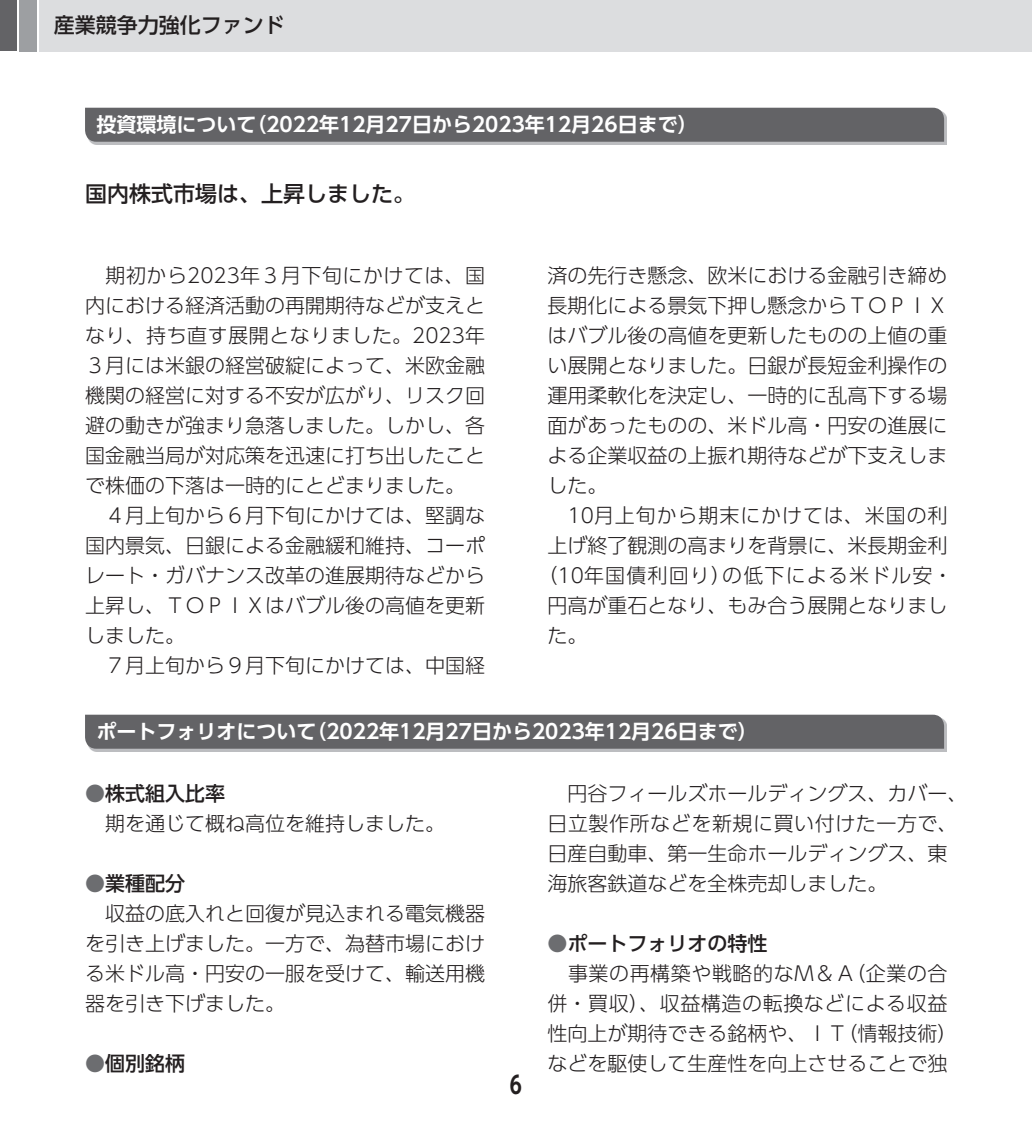
<style>
.page{position:relative;width:1032px;height:1134px;background:#fff}
.page>*{position:absolute;margin:0;border:0;box-sizing:border-box;transform-origin:0 0}
.t1{font:700 24px "UD Shin Go Pro De";color:#231f20}
.t2{font:500 22px "UD Shin Go Pro";color:#231f20}
.t3{font:500 21px "UD Shin Go Pro";color:#231f20}
.t4{font:300 20px/30px "UD Shin Go Pro";color:#231f20}
.t5{font:700 20px "UD Shin Go Pro De";color:#fff}
.t6{font:300 20px "UD Shin Go Pro";letter-spacing:.06em;color:#231f20}
.t7{font:300 20px "UD Shin Go Pro";letter-spacing:.045em;color:#231f20}
.t8{font:500 20px "UD Shin Go Pro";color:#231f20}
.s1{font-weight:500;color:#6c6d70}
.s2{font-weight:500}
.s3{color:#6c6d70}
</style>
<div class="page">
<div style="left:0;top:0;width:17px;height:51px;background:#636366"></div>
<div style="left:20px;top:0;width:17px;height:51px;background:#9d9fa2"></div>
<div style="left:40px;top:0;width:992px;height:51px;background:#dcdddf"></div>
<div style="left:88px;top:110px;width:859px;height:35px;background:#bcbdc0"></div>
<div style="left:85px;top:108px;width:859px;height:34px;background:#636366"></div>
<div style="left:88px;top:717px;width:859px;height:35px;background:#bcbdc0"></div>
<div style="left:85px;top:715px;width:859px;height:34px;background:#636366"></div>
<p class="t3" style="left:54px;top:8px;width:233px">産業競争力強化ファンド</p>
<p class="t5" style="left:96px;top:108px;width:603px">投資環境について（2022年12月27日から2023年12月26日まで）</p>
<p class="t2" style="left:85px;top:176px;width:331px">国内株式市場は、上昇しました。</p>
<p class="t4" style="left:85px;top:259px;width:401px">　期初から2023年３月下旬にかけては、国内における経済活動の再開期待などが支えとなり、持ち直す展開となりました。2023年<br>３月には米銀の経営破綻によって、米欧金融機関の経営に対する不安が広がり、リスク回避の動きが強まり急落しました。しかし、各国金融当局が対応策を迅速に打ち出したことで株価の下落は一時的にとどまりました。　４月上旬から６月下旬にかけては、堅調な国内景気、日銀による金融緩和維持、コーポレート・ガバナンス改革の進展期待などから上昇し、ＴＯＰＩＸはバブル後の高値を更新しました。<br>　７月上旬から９月下旬にかけては、中国経</p>
<p class="t4" style="left:547px;top:259px;width:401px">済の先行き懸念、欧米における金融引き締め</p>
<p class="t4" style="left:547px;top:289px;width:401px">長期化による景気下押し懸念からＴＯＰＩＸ</p>
<p class="t4" style="left:547px;top:319px;width:401px">はバブル後の高値を更新したものの上値の重</p>
<p class="t4" style="left:547px;top:349px;width:401px">い展開となりました。日銀が長短金利操作の</p>
<p class="t4" style="left:547px;top:379px;width:401px">運用柔軟化を決定し、一時的に乱高下する場</p>
<p class="t4" style="left:547px;top:409px;width:401px">面があったものの、米ドル高・円安の進展に</p>
<p class="t4" style="left:547px;top:439px;width:401px">よる企業収益の上振れ期待などが下支えしま</p>
<p class="t4" style="left:547px;top:469px;width:61px">した。</p>
<p class="t7" style="left:547px;top:499px;width:402px">　10月上旬から期末にかけては、米国の利</p>
<p class="t4" style="left:547px;top:529px;width:401px">上げ終了観測の高まりを背景に、米長期金利</p>
<p class="t6" style="left:537px;top:559px;width:417px">（10年国債利回り）の低下による米ドル安・</p>
<p class="t4" style="left:547px;top:589px;width:401px">円高が重石となり、もみ合う展開となりまし</p>
<p class="t4" style="left:547px;top:619px;width:41px">た。</p>
<p class="t5" style="left:96px;top:715px;width:663px">ポートフォリオについて（2022年12月27日から2023年12月26日まで）</p>
<p class="t4" style="left:85px;top:777px;width:361px"><span class="s1">●</span><span class="s2">株式組入比率<br></span>　期を通じて概ね高位を維持しました。</p>
<p class="t4" style="left:85px;top:867px;width:401px"><span class="s1">●</span><span class="s2">業種配分<br></span>　収益の底入れと回復が見込まれる電気機器を引き上げました。一方で、為替市場における米ドル高・円安の一服を受けて、輸送用機器を引き下げました。</p>
<p class="t8" style="left:85px;top:1047px;width:101px"><span class="s3">●</span>個別銘柄</p>
<p class="t1" style="left:510px;top:1065px;width:14px">6</p>
<p class="t4" style="left:547px;top:777px;width:421px">　円谷フィールズホールディングス、カバー、日立製作所などを新規に買い付けた一方で、日産自動車、第一生命ホールディングス、東海旅客鉄道などを全株売却しました。</p>
<p class="t4" style="left:547px;top:927px;width:411px"><span class="s1">●</span><span class="s2">ポートフォリオの特性<br></span>　事業の再構築や戦略的なＭ＆Ａ（企業の合併・買収）、収益構造の転換などによる収益性向上が期待できる銘柄や、ＩＴ（情報技術）などを駆使して生産性を向上させることで独</p>
</div>
